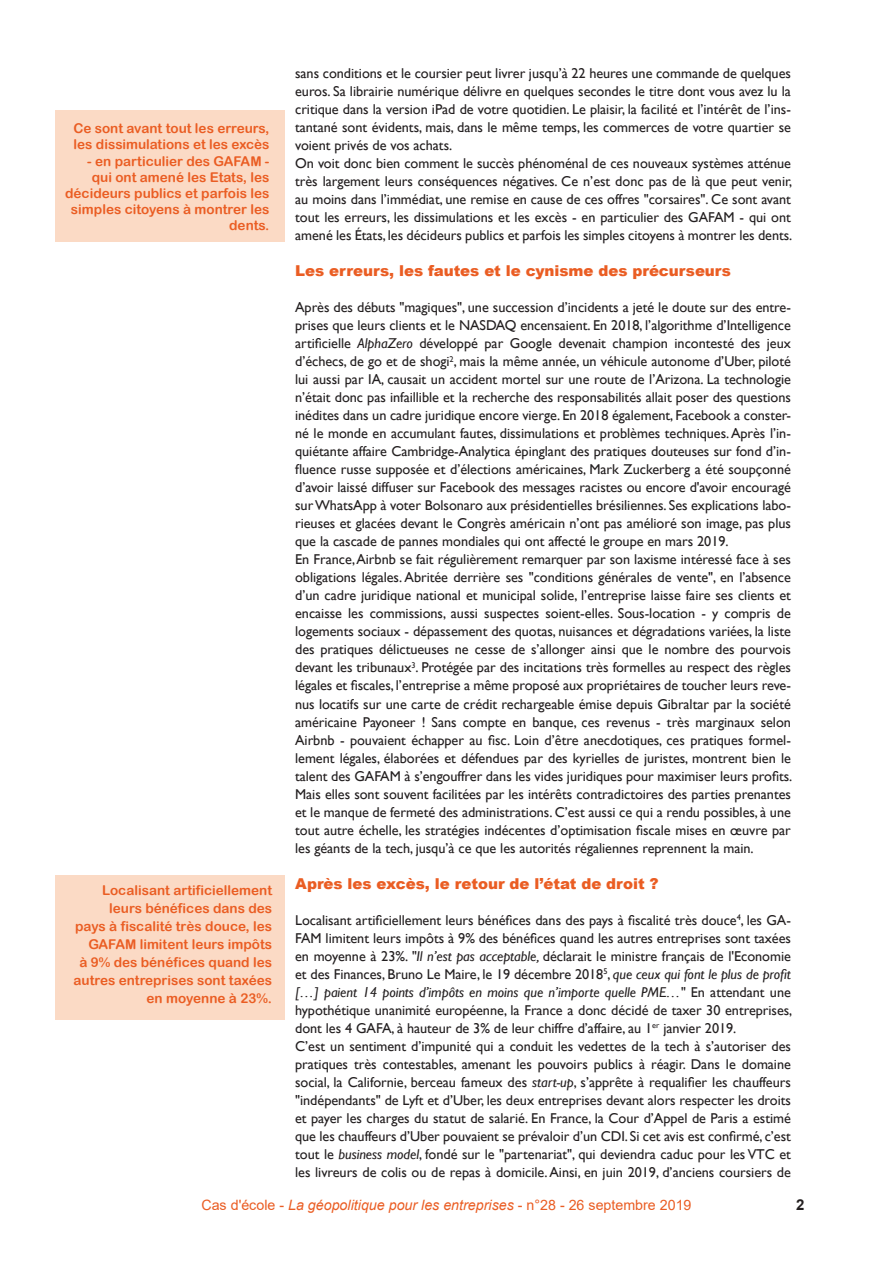
<style>
.page{position:relative;width:893px;height:1263px;background:#fff}
.page>*{position:absolute;margin:0;border:0;box-sizing:border-box;transform-origin:0 0}
.Texte_courant_CLES{font:900 15px "Arial";letter-spacing:-.005em;color:#ea5d23}
.Texte_courant_CLES-2{font:700 15px "Arial";color:#231f20}
.Texte_courant_CLES-3{font:14.25px/18px "Gill Sans";letter-spacing:-.005em;color:#231f20;text-align:justify}
.Bas_de_page{font:14.25px "Arial";color:#ea5d23}
.Exergue_CLES{font:13.5px/18px "Arial Rounded MT Bold";color:#ea5d23;text-align:right}
.s1{font-style:italic}
</style>
<div class="page">
<div style="left:55px;top:875px;width:229px;height:144px;background:#fbdac5"></div>
<div style="left:55px;top:111px;width:230px;height:131px;background:#fbdac5"></div>
<p class="Texte_courant_CLES-3" style="left:295px;top:65px;width:497px">sans conditions et le coursier peut livrer jusqu’à 22 heures une commande de quelques euros. Sa librairie numérique délivre en quelques secondes le titre dont vous avez lu la critique dans la version iPad de votre quotidien. Le plaisir, la facilité et l’intérêt de l’ins&shy;tantané sont évidents, mais, dans le même temps, les commerces de votre quartier se voient privés de vos achats.</p>
<p class="Texte_courant_CLES-3" style="left:295px;top:155px;width:499px">On voit donc bien comment le succès phénoménal de ces nouveaux systèmes atténue très largement leurs conséquences négatives. Ce n’est donc pas de là que peut venir, au moins dans l’immédiat, une remise en cause de ces offres "corsaires". Ce sont avant tout les erreurs, les dissimulations et les excès - en particulier des GAFAM - qui ont amené les États, les décideurs publics et parfois les simples citoyens à montrer les dents.</p>
<p class="Texte_courant_CLES" style="left:295px;top:260px;width:437px">Les erreurs, les fautes et le cynisme des précurseurs</p>
<p class="Texte_courant_CLES-3" style="left:295px;top:299px;width:497px">Après des débuts "magiques", une succession d’incidents a jeté le doute sur des entre&shy;prises que leurs clients et le NASDAQ encensaient. En 2018, l’algorithme d’Intelligence artificielle <span class="s1">AlphaZero</span> développé par Google devenait champion incontesté des jeux d’échecs, de go et de shogi<sup>2</sup>, mais la même année, un véhicule autonome d’Uber, piloté lui aussi par IA, causait un accident mortel sur une route de l’Arizona. La technologie n’était donc pas infaillible et la recherche des responsabilités allait poser des questions inédites dans un cadre juridique encore vierge. En 2018 également, Facebook a conster&shy;né le monde en accumulant fautes, dissimulations et problèmes techniques. Après l’in&shy;quiétante affaire Cambridge-Analytica épinglant des pratiques douteuses sur fond d’in&shy;fluence russe supposée et d’élections américaines, Mark Zuckerberg a été soupçonné d’avoir laissé diffuser sur Facebook des messages racistes ou encore d'avoir encouragé sur WhatsApp à voter Bolsonaro aux présidentielles brésiliennes. Ses explications labo&shy;rieuses et glacées devant le Congrès américain n’ont pas amélioré son image, pas plus que la cascade de pannes mondiales qui ont affecté le groupe en mars 2019.</p>
<p class="Texte_courant_CLES-3" style="left:295px;top:551px;width:499px">En France, Airbnb se fait régulièrement remarquer par son laxisme intéressé face à ses obligations légales. Abritée derrière ses "conditions générales de vente", en l’absence d’un cadre juridique national et municipal solide, l’entreprise laisse faire ses clients et encaisse les commissions, aussi suspectes soient-elles. Sous-location - y compris de logements sociaux - dépassement des quotas, nuisances et dégradations variées, la liste des pratiques délictueuses ne cesse de s’allonger ainsi que le nombre des pourvois devant les tribunaux<sup>3</sup>. Protégée par des incitations très formelles au respect des règles légales et fiscales, l’entreprise a même proposé aux propriétaires de toucher leurs reve&shy;nus locatifs sur une carte de crédit rechargeable émise depuis Gibraltar par la société américaine Payoneer ! Sans compte en banque, ces revenus - très marginaux selon Airbnb - pouvaient échapper au fisc. Loin d’être anecdotiques, ces pratiques formel&shy;lement légales, élaborées et défendues par des kyrielles de juristes, montrent bien le talent des GAFAM à s’engouffrer dans les vides juridiques pour maximiser leurs profits.<br>Mais elles sont souvent facilitées par les intérêts contradictoires des parties prenantes et le manque de fermeté des administrations. C’est aussi ce qui a rendu possibles, à une tout autre échelle, les stratégies indécentes d’optimisation fiscale mises en œuvre par les géants de la tech, jusqu’à ce que les autorités régaliennes reprennent la main.</p>
<p class="Texte_courant_CLES" style="left:295px;top:872px;width:365px">Après les excès, le retour de l’état de droit ?</p>
<p class="Texte_courant_CLES-3" style="left:295px;top:911px;width:499px">Localisant artificiellement leurs bénéfices dans des pays à fiscalité très douce<sup>4</sup>, les GA-FAM limitent leurs impôts à 9% des bénéfices quand les autres entreprises sont taxées en moyenne à 23%. <span class="s1">"Il n’est pas acceptable,</span> déclarait le ministre français de l'Economie et des Finances, Bruno Le Maire, le 19 décembre 2018<sup>5</sup>, <span class="s1">que ceux qui font le plus de profit […] paient 14 points d’impôts en moins que n’importe quelle PME…"</span> En attendant une hypothétique unanimité européenne, la France a donc décidé de taxer 30 entreprises, dont les 4 GAFA, à hauteur de 3% de leur chiffre d’affaire, au 1<sup>er</sup> janvier 2019.</p>
<p class="Texte_courant_CLES-3" style="left:295px;top:1037px;width:497px">C’est un sentiment d’impunité qui a conduit les vedettes de la tech à s’autoriser des pratiques très contestables, amenant les pouvoirs publics à réagir. Dans le domaine social, la Californie, berceau fameux des <span class="s1">start-up</span>, s’apprête à requalifier les chauffeurs "indépendants" de Lyft et d’Uber, les deux entreprises devant alors respecter les droits et payer les charges du statut de salarié. En France, la Cour d’Appel de Paris a estimé que les chauffeurs d’Uber pouvaient se prévaloir d’un CDI. Si cet avis est confirmé, c’est tout le <span class="s1">business model</span>, fondé sur le "partenariat", qui deviendra caduc pour les VTC et les livreurs de colis ou de repas à domicile. Ainsi, en juin 2019, d’anciens coursiers de</p>
<p class="Bas_de_page" style="left:201px;top:1195px;width:492px">Cas d'école - <span class="s1">La géopolitique pour les entreprises</span> - n°28 - 26 septembre 2019</p>
<p class="Texte_courant_CLES-2" style="left:796px;top:1194px;width:10px">2</p>
<p class="Exergue_CLES" style="left:73px;top:120px;width:198px;line-height:16.2px;text-align:left">Ce sont avant tout les erreurs, les dissimulations et les excès</p>
<p class="Exergue_CLES" style="left:65px;top:152px;width:206px;line-height:16.2px">- en particulier des GAFAM - qui ont amené les Etats, les décideurs publics et parfois les simples citoyens à montrer les dents.</p>
<p class="Exergue_CLES" style="left:73px;top:881px;width:200px">Localisant artificiellement leurs bénéfices dans des<br>pays à fiscalité très douce, les<br>GAFAM limitent leurs impôts<br>à 9% des bénéfices quand les autres entreprises sont taxées en moyenne à 23%.</p>
</div>
